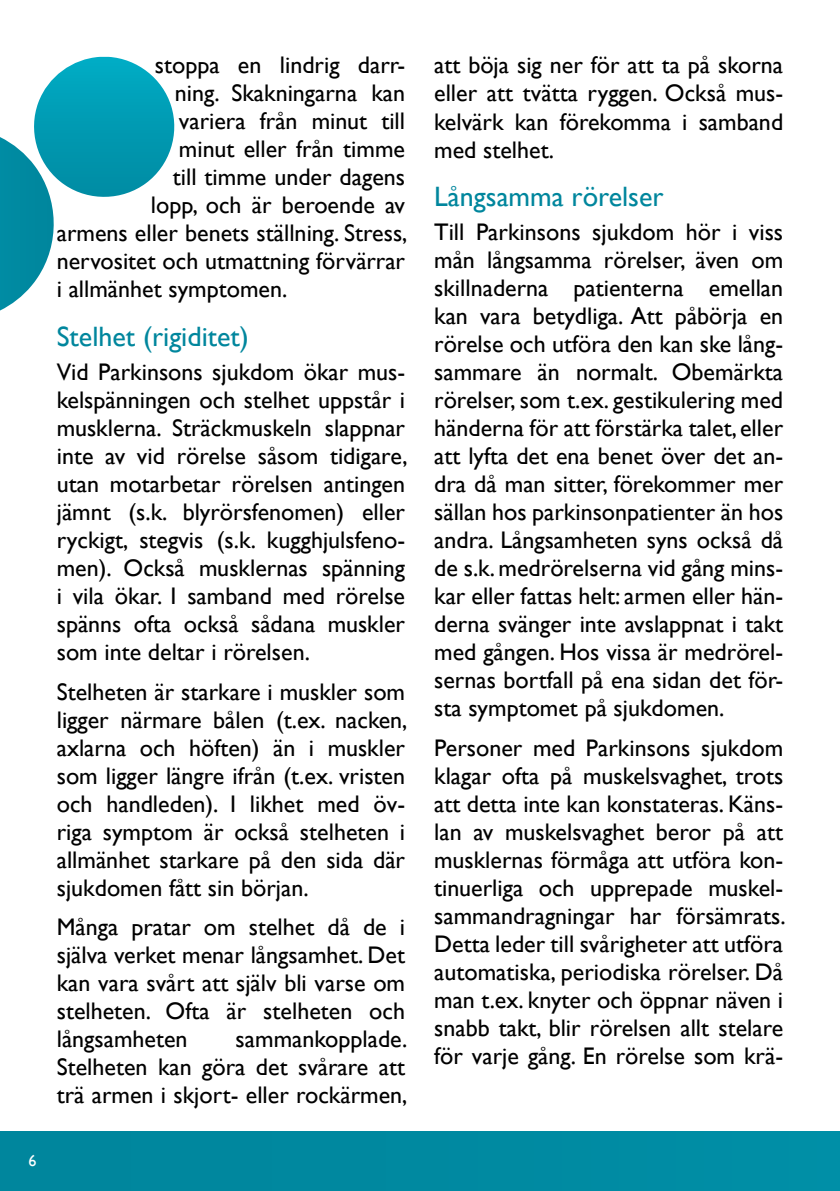
<style>
.page{position:relative;width:840px;height:1191px;background:#fff}
.page>*{position:absolute;margin:0;border:0;box-sizing:border-box;transform-origin:0 0}
.t1{font:28px "Gill Sans";color:#00869d}
.t2{font:24px/28px "Gill Sans";color:#000;text-align:justify}
.t3{font:16px "Gill Sans";color:#fff}
</style>
<div class="page">
<div style="left:0;top:1131px;width:839px;height:60px;background:#0089a0"></div>
<svg style="left:0;top:57px;width:175px;height:253px"></svg>
<p class="t3" style="left:28px;top:1150px;width:9px">6</p>
<p class="t2" style="left:155px;top:52px;width:251px">stoppa en lindrig darr-</p>
<p class="t2" style="left:175px;top:80px;width:231px">ning. Skakningarna kan</p>
<p class="t2" style="left:179px;top:108px;width:227px">variera från minut till</p>
<p class="t2" style="left:179px;top:136px;width:227px">minut eller från timme</p>
<p class="t2" style="left:173px;top:164px;width:234px">till timme under dagens</p>
<p class="t2" style="left:151px;top:192px;width:255px">lopp, och är beroende av</p>
<p class="t2" style="left:57px;top:220px;width:352px">armens eller benets ställning. Stress,</p>
<p class="t2" style="left:57px;top:248px;width:350px">nervositet och utmattning förvärrar</p>
<p class="t2" style="left:57px;top:276px;width:232px">i allmänhet symptomen.</p>
<p class="t1" style="left:57px;top:321px;width:194px">Stelhet (rigiditet)</p>
<p class="t2" style="left:57px;top:358px;width:352px">Vid Parkinsons sjukdom ökar mus&shy;kelspänningen och stelhet uppstår i musklerna. Sträckmuskeln slappnar inte av vid rörelse såsom tidigare, utan motarbetar rörelsen antingen jämnt (s.k. blyrörsfenomen) eller ryckigt, stegvis (s.k. kugghjulsfeno&shy;men). Också musklernas spänning i vila ökar. I samband med rörelse spänns ofta också sådana muskler som inte deltar i rörelsen.</p>
<p class="t2" style="left:57px;top:678px;width:352px">Stelheten är starkare i muskler som ligger närmare bålen (t.ex. nacken, axlarna och höften) än i muskler som ligger längre ifrån (t.ex. vristen och handleden). I likhet med öv&shy;riga symptom är också stelheten i allmänhet starkare på den sida där sjukdomen fått sin början.</p>
<p class="t2" style="left:57px;top:913px;width:350px">Många pratar om stelhet då de i själva verket menar långsamhet. Det kan vara svårt att själv bli varse om stelheten. Ofta är stelheten och långsamheten</p>
<p class="t2" style="left:57px;top:1025px;width:352px;text-indent:179px">sammankopplade.<br>Stelheten kan göra det svårare att trä armen i skjort- eller rockärmen,</p>
<p class="t2" style="left:434px;top:52px;width:350px">att böja sig ner för att ta på skorna eller att tvätta ryggen. Också mus&shy;kelvärk kan förekomma i samband med stelhet.</p>
<p class="t1" style="left:434px;top:181px;width:231px">Långsamma rörelser</p>
<p class="t2" style="left:434px;top:218px;width:350px">Till Parkinsons sjukdom hör i viss mån långsamma rörelser, även om skillnaderna patienterna emellan kan vara betydliga. Att påbörja en rörelse och utföra den kan ske lång&shy;sammare än normalt. Obemärkta rörelser, som t.ex. gestikulering med händerna för att förstärka talet, eller att lyfta det ena benet över det an&shy;dra då man sitter, förekommer mer sällan hos parkinsonpatienter än hos andra. Långsamheten syns också då de s.k. medrörelserna vid gång mins&shy;kar eller fattas helt: armen eller hän&shy;derna svänger inte avslappnat i takt med gången. Hos vissa är medrörel&shy;sernas bortfall på ena sidan det för&shy;sta symptomet på sjukdomen.</p>
<p class="t2" style="left:434px;top:734px;width:353px">Personer med Parkinsons sjukdom klagar ofta på muskelsvaghet, trots att detta inte kan konstateras. Käns&shy;lan av muskelsvaghet beror på att musklernas förmåga att utföra kon&shy;tinuerliga och upprepade muskel&shy;sammandragningar har försämrats.<br>Detta leder till svårigheter att utföra automatiska, periodiska rörelser. Då man t.ex. knyter och öppnar näven i snabb takt, blir rörelsen allt stelare för varje gång. En rörelse som krä-</p>
</div>
